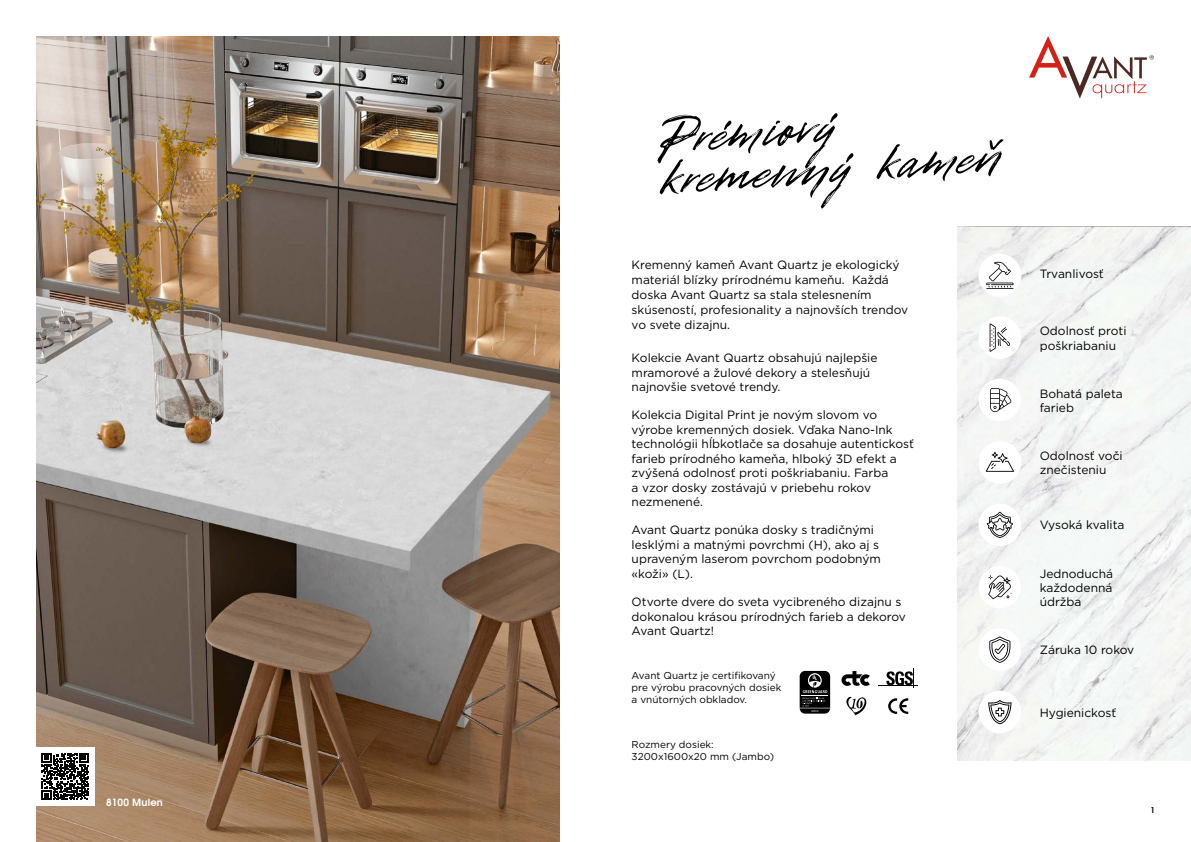
<style>
.page{position:relative;width:1191px;height:842px;background:#fff}
.page>*{position:absolute;margin:0;border:0;box-sizing:border-box;transform-origin:0 0}
.t1{font:80px "Disruptors Script";color:#000}
.t2{font:12px/14.4px "Gotham";color:#000}
.t3{font:10px/12px "Gotham";color:#000}
.t4{font:700 10px "Evolventa";letter-spacing:.02em;color:#fff}
.t5{font:700 8px "Evolventa";color:#000}
</style>
<div class="page">
<img style="left:36px;top:36px;width:523px;height:806px">
<img style="left:957px;top:226px;width:234px;height:535px">
<svg style="left:1029px;top:36px;width:124px;height:63px"></svg>
<svg style="left:888px;top:698px;width:20px;height:16px"></svg>
<svg style="left:841px;top:671px;width:29px;height:15px"></svg>
<hr style="left:878px;top:685px;width:40px;height:1px;background:#000">
<svg style="left:886px;top:671px;width:27px;height:14px"></svg>
<svg style="left:846px;top:697px;width:20px;height:18px"></svg>
<svg style="left:799px;top:671px;width:31px;height:43px"></svg>
<div style="left:978px;top:254px;width:43px;height:43px;background:#fff;border-radius:50%"></div>
<svg style="left:986px;top:262px;width:27px;height:27px"></svg>
<div style="left:978px;top:316px;width:43px;height:43px;background:#fff;border-radius:50%"></div>
<svg style="left:989px;top:323px;width:21px;height:29px"></svg>
<div style="left:978px;top:379px;width:43px;height:42px;background:#fff;border-radius:50%"></div>
<svg style="left:990px;top:388px;width:21px;height:24px"></svg>
<div style="left:978px;top:566px;width:43px;height:42px;background:#fff;border-radius:50%"></div>
<svg style="left:988px;top:575px;width:23px;height:24px"></svg>
<div style="left:978px;top:504px;width:43px;height:42px;background:#fff;border-radius:50%"></div>
<svg style="left:986px;top:512px;width:27px;height:26px"></svg>
<div style="left:978px;top:628px;width:43px;height:43px;background:#fff;border-radius:50%"></div>
<svg style="left:989px;top:636px;width:21px;height:27px"></svg>
<div style="left:978px;top:441px;width:43px;height:43px;background:#fff;border-radius:50%"></div>
<svg style="left:985px;top:452px;width:29px;height:20px"></svg>
<div style="left:978px;top:691px;width:43px;height:42px;background:#fff;border-radius:50%"></div>
<svg style="left:988px;top:700px;width:23px;height:24px"></svg>
<div style="left:36px;top:747px;width:59px;height:59px;background:#fff"></div>
<svg style="left:42px;top:753px;width:47px;height:47px"></svg>
<p class="t4" style="left:106px;top:796px;width:58px">8100 Mulen</p>
<h1 class="t1" style="left:653px;top:97px;width:178px;rotate:-4deg">Prémiový</h1>
<h1 class="t1" style="left:656px;top:138px;width:341px;rotate:-4deg">kremenn ý kameň</h1>
<p class="t2" style="left:631px;top:257px;width:278px;line-height:15px">Kremenný kameň Avant Quartz je ekologický materiál blízky prírodnému kameňu. Každá doska Avant Quartz sa stala stelesnením skúseností, profesionality a najnovších trendov vo svete dizajnu.</p>
<p class="t2" style="left:631px;top:350px;width:247px">Kolekcie Avant Quartz obsahujú najlepšie mramorové a žulové dekory a stelesňujú najnovšie svetové trendy.</p>
<p class="t2" style="left:631px;top:408px;width:284px">Kolekcia Digital Print je novým slovom vo výrobe kremenných dosiek. Vďaka Nano-Ink technológii hĺbkotlače sa dosahuje autentickosť farieb prírodného kameňa, hlboký 3D efekt a zvýšená odolnosť proti poškriabaniu. Farba<br>a vzor dosky zostávajú v priebehu rokov nezmenené.</p>
<p class="t2" style="left:631px;top:523px;width:251px">Avant Quartz ponúka dosky s tradičnými lesklými a matnými povrchmi (H), ako aj s upraveným laserom povrchom podobným «koži» (L).</p>
<p class="t2" style="left:631px;top:594px;width:276px">Otvorte dvere do sveta vycibreného dizajnu s dokonalou krásou prírodných farieb a dekorov<br>Avant Quartz!</p>
<p class="t3" style="left:631px;top:669px;width:151px">Avant Quartz je certifikovaný pre výrobu pracovných dosiek a vnútorných obkladov.</p>
<p class="t3" style="left:631px;top:738px;width:144px">Rozmery dosiek:<br>3200х1600х20 mm (Jambo)</p>
<p class="t2" style="left:1039px;top:267px;width:66px">Trvanlivosť</p>
<p class="t2" style="left:1039px;top:324px;width:88px">Odolnosť proti poškriabaniu</p>
<p class="t2" style="left:1039px;top:386px;width:85px">Bohatá paleta farieb</p>
<p class="t2" style="left:1039px;top:448px;width:84px">Odolnosť voči znečisteniu</p>
<p class="t2" style="left:1039px;top:518px;width:86px">Vysoká kvalita</p>
<p class="t2" style="left:1039px;top:566px;width:75px;text-align:justify">Jednoduchá každodenná údržba</p>
<p class="t2" style="left:1039px;top:643px;width:96px">Záruka 10 rokov</p>
<p class="t2" style="left:1039px;top:705px;width:78px">Hygienickosť</p>
<p class="t5" style="left:1150px;top:805px;width:6px">1</p>
</div>
